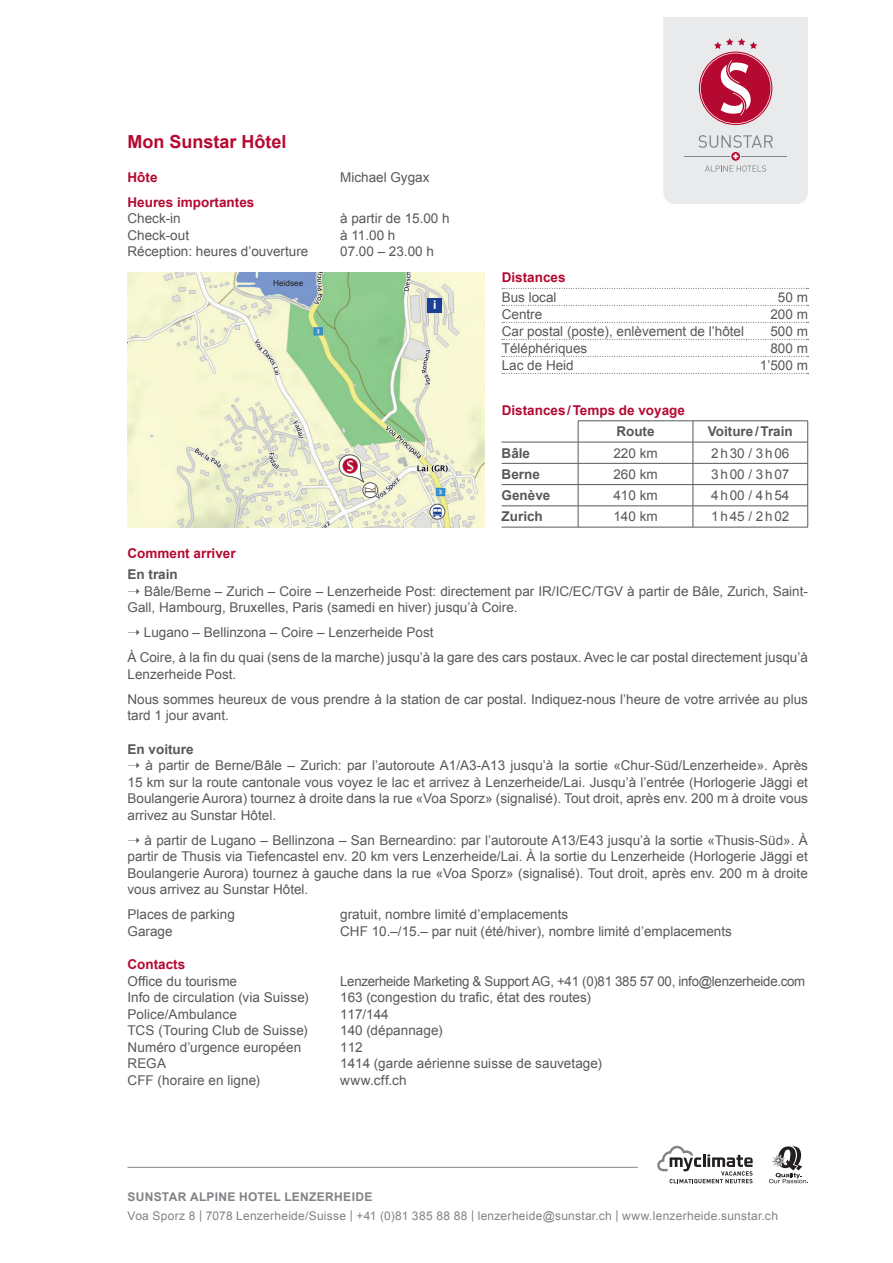
<style>
.page{position:relative;width:893px;height:1263px;background:#fff}
.page>*{position:absolute;margin:0;border:0;box-sizing:border-box;transform-origin:0 0}
.t1{font:700 18px "Arial";color:#b60931}
.t2{font:13.5px/16.5px "Arial";color:#57585a}
.t3{font:700 13.5px "Arial";color:#b60931}
.t4{font:13.5px "Arial";letter-spacing:-.02em;color:#57585a}
.t5{font:700 13.5px "Arial";color:#57585a}
.t6{font:13.5px "Arial";letter-spacing:.125em;color:#57585a}
.t7{font:13.05px "Hotel";color:#54442c}
.t8{font:12px "Arial";letter-spacing:.02em;color:#808285}
.t9{font:700 12px "Arial";letter-spacing:.025em;color:#808285}
.t10{font:700 12px "Arial";color:#fff}
.t11{font:8.25px "Arial";color:#231f20}
</style>
<div class="page">
<svg style="left:657px;top:1146px;width:96px;height:37px"></svg>
<hr style="left:128px;top:1167px;width:510px;height:1px;background:#808285">
<svg style="left:663px;top:17px;width:145px;height:187px;background:#e1ccd2"></svg>
<svg style="left:769px;top:1146px;width:39px;height:37px"></svg>
<svg style="left:502px;top:288px;width:306px;height:1px"></svg>
<svg style="left:502px;top:305px;width:306px;height:1px"></svg>
<svg style="left:502px;top:322px;width:306px;height:1px"></svg>
<svg style="left:502px;top:339px;width:306px;height:1px"></svg>
<svg style="left:502px;top:356px;width:306px;height:1px"></svg>
<svg style="left:502px;top:373px;width:306px;height:1px"></svg>
<hr style="left:578px;top:421px;width:115px;height:1px;background:#57585a">
<hr style="left:693px;top:421px;width:115px;height:1px;background:#57585a">
<hr style="left:693px;top:442px;width:115px;height:1px;background:#57585a">
<hr style="left:578px;top:463px;width:115px;height:1px;background:#57585a">
<hr style="left:693px;top:463px;width:115px;height:1px;background:#57585a">
<hr style="left:578px;top:484px;width:115px;height:1px;background:#57585a">
<hr style="left:693px;top:484px;width:115px;height:1px;background:#57585a">
<hr style="left:578px;top:506px;width:115px;height:1px;background:#57585a">
<hr style="left:693px;top:506px;width:115px;height:1px;background:#57585a">
<svg style="left:693px;top:421px;width:1px;height:106px"></svg>
<svg style="left:807px;top:421px;width:1px;height:106px"></svg>
<hr style="left:578px;top:527px;width:115px;height:1px;background:#57585a">
<hr style="left:693px;top:527px;width:115px;height:1px;background:#57585a">
<hr style="left:502px;top:463px;width:76px;height:1px;background:#57585a">
<hr style="left:502px;top:484px;width:76px;height:1px;background:#57585a">
<hr style="left:502px;top:506px;width:76px;height:1px;background:#57585a">
<svg style="left:578px;top:421px;width:1px;height:106px"></svg>
<hr style="left:502px;top:527px;width:76px;height:1px;background:#57585a">
<hr style="left:502px;top:442px;width:76px;height:1px;background:#57585a">
<hr style="left:578px;top:442px;width:115px;height:1px;background:#57585a">
<img style="left:128px;top:272px;width:357px;height:255px">
<div style="left:363px;top:483px;width:15px;height:15px;background:#fff;border-radius:50%"></div>
<div style="left:363px;top:482px;width:15px;height:16px;border:1px solid #57585a;border-radius:50%"></div>
<svg style="left:338px;top:427px;width:27px;height:75px;background:#cfceb8"></svg>
<div style="left:427px;top:298px;width:15px;height:15px;background:#1b3f94"></div>
<svg style="left:430px;top:504px;width:15px;height:15px"></svg>
<div style="left:430px;top:504px;width:15px;height:15px;border:1px solid #57585a;border-radius:50%"></div>
<svg style="left:433px;top:507px;width:9px;height:9px"></svg>
<h1 class="t1" style="left:128px;top:130px;width:161px">Mon Sunstar Hôtel</h1>
<p class="t3" style="left:128px;top:168px;width:31px">Hôte</p>
<p class="t2" style="left:340px;top:169px;width:91px">Michael Gygax</p>
<p class="t3" style="left:128px;top:193px;width:128px">Heures importantes</p>
<p class="t2" style="left:128px;top:210px;width:55px">Check-in</p>
<p class="t2" style="left:340px;top:210px;width:111px">à partir de 15.00 h</p>
<p class="t2" style="left:128px;top:227px;width:63px">Check-out</p>
<p class="t2" style="left:340px;top:227px;width:57px">à 11.00 h</p>
<p class="t2" style="left:128px;top:243px;width:182px">Réception: heures dʼouverture</p>
<p class="t2" style="left:340px;top:243px;width:95px">07.00 – 23.00 h</p>
<p class="t11" style="left:273px;top:278px;width:32px">Heidsee</p>
<p class="t10" style="left:433px;top:297px;width:5px">i</p>
<p class="t7" style="left:364px;top:483px;width:13px">a</p>
<p class="t3" style="left:502px;top:268px;width:65px">Distances</p>
<p class="t2" style="left:502px;top:289px;width:56px">Bus local</p>
<p class="t2" style="left:778px;top:289px;width:32px">50 m</p>
<p class="t2" style="left:502px;top:306px;width:42px">Centre</p>
<p class="t2" style="left:770px;top:306px;width:39px">200 m</p>
<p class="t2" style="left:502px;top:323px;width:244px">Car postal (poste), enlèvement de lʼhôtel</p>
<p class="t2" style="left:770px;top:323px;width:39px">500 m</p>
<p class="t2" style="left:502px;top:340px;width:87px">Téléphériques</p>
<p class="t2" style="left:770px;top:340px;width:39px">800 m</p>
<p class="t2" style="left:502px;top:357px;width:74px">Lac de Heid</p>
<p class="t2" style="left:760px;top:357px;width:50px">1ʼ500 m</p>
<p class="t3" style="left:502px;top:401px;width:185px">Distances/ Temps de voyage</p>
<p class="t5" style="left:616px;top:423px;width:40px">Route</p>
<p class="t5" style="left:708px;top:423px;width:86px">Voiture/ Train</p>
<p class="t5" style="left:502px;top:444px;width:30px">Bâle</p>
<p class="t2" style="left:613px;top:445px;width:46px">220 km</p>
<p class="t6" style="left:711px;top:444px;width:80px">2h30 / 3h06</p>
<p class="t5" style="left:502px;top:465px;width:40px">Berne</p>
<p class="t2" style="left:613px;top:466px;width:46px">260 km</p>
<p class="t6" style="left:711px;top:465px;width:80px">3h00 / 3h07</p>
<p class="t5" style="left:502px;top:486px;width:50px">Genève</p>
<p class="t2" style="left:613px;top:487px;width:46px">410 km</p>
<p class="t6" style="left:711px;top:487px;width:80px">4h00 / 4h54</p>
<p class="t5" style="left:502px;top:508px;width:43px">Zurich</p>
<p class="t2" style="left:613px;top:509px;width:46px">140 km</p>
<p class="t6" style="left:711px;top:508px;width:80px">1h45 / 2h02</p>
<p class="t3" style="left:128px;top:545px;width:110px">Comment arriver</p>
<p class="t5" style="left:128px;top:565px;width:52px">En train</p>
<p class="t2" style="left:128px;top:583px;width:682px;text-indent:17px">Bâle/Berne – Zurich – Coire – Lenzerheide Post: directement par IR/IC/EC/TGV à partir de Bâle, Zurich, Saint-<br>Gall, Hambourg, Bruxelles, Paris (samedi en hiver) jusquʼà Coire.</p>
<p class="t2" style="left:128px;top:620px;width:682px;line-height:25px;text-indent:16px">Lugano – Bellinzona – Coire – Lenzerheide Post<br>À Coire, à la fin du quai (sens de la marche) jusquʼà la gare des cars postaux. Avec le car postal directement jusquʼà</p>
<p class="t2" style="left:128px;top:661px;width:682px;line-height:25px">Lenzerheide Post.<br>Nous sommes heureux de vous prendre à la station de car postal. Indiquez-nous lʼheure de votre arrivée au plus</p>
<p class="t2" style="left:128px;top:707px;width:103px">tard 1 jour avant.</p>
<p class="t5" style="left:128px;top:740px;width:68px">En voiture</p>
<p class="t2" style="left:128px;top:757px;width:682px;text-align:justify;text-indent:18px">à partir de Berne/Bâle – Zurich: par lʼautoroute A1/A3-A13 jusquʼà la sortie «Chur-Süd/Lenzerheide». Après 15 km sur la route cantonale vous voyez le lac et arrivez à Lenzerheide/Lai. Jusquʼà lʼentrée (Horlogerie Jäggi et Boulangerie Aurora) tournez à droite dans la rue «Voa Sporz» (signalisé). Tout droit, après env. 200 m à droite vous arrivez au Sunstar Hôtel.</p>
<p class="t2" style="left:128px;top:832px;width:682px;text-align:justify;text-indent:17px">à partir de Lugano – Bellinzona – San Berneardino: par lʼautoroute A13/E43 jusquʼà la sortie «Thusis-Süd». À partir de Thusis via Tiefencastel env. 20 km vers Lenzerheide/Lai. À la sortie du Lenzerheide (Horlogerie Jäggi et Boulangerie Aurora) tournez à gauche dans la rue «Voa Sporz» (signalisé). Tout droit, après env. 200 m à droite vous arrivez au Sunstar Hôtel.</p>
<p class="t2" style="left:128px;top:906px;width:109px">Places de parking</p>
<p class="t2" style="left:340px;top:906px;width:230px">gratuit, nombre limité dʼemplacements</p>
<p class="t2" style="left:128px;top:923px;width:47px">Garage</p>
<p class="t2" style="left:340px;top:923px;width:393px">CHF 10.–/15.– par nuit (été/hiver), nombre limité dʼemplacements</p>
<p class="t3" style="left:128px;top:955px;width:59px">Contacts</p>
<p class="t2" style="left:128px;top:973px;width:111px">Office du tourisme</p>
<p class="t4" style="left:340px;top:972px;width:467px">Lenzerheide Marketing &amp; Support AG, +41 (0)81 385 57 00, info@lenzerheide.com</p>
<p class="t2" style="left:128px;top:989px;width:183px">Info de circulation (via Suisse)</p>
<p class="t2" style="left:340px;top:989px;width:252px">163 (congestion du trafic, état des routes)</p>
<p class="t2" style="left:128px;top:1006px;width:111px">Police/Ambulance</p>
<p class="t2" style="left:340px;top:1006px;width:50px">117/144</p>
<p class="t2" style="left:128px;top:1022px;width:182px">TCS (Touring Club de Suisse)</p>
<p class="t2" style="left:340px;top:1022px;width:104px">140 (dépannage)</p>
<p class="t2" style="left:128px;top:1039px;width:175px">Numéro dʼurgence européen</p>
<p class="t2" style="left:340px;top:1039px;width:24px">112</p>
<p class="t2" style="left:128px;top:1055px;width:40px">REGA</p>
<p class="t2" style="left:340px;top:1055px;width:263px">1414 (garde aérienne suisse de sauvetage)</p>
<p class="t2" style="left:128px;top:1072px;width:134px">CFF (horaire en ligne)</p>
<p class="t2" style="left:340px;top:1072px;width:68px">www.cff.ch</p>
<p class="t9" style="left:128px;top:1189px;width:216px">Sunstar ALPINE Hotel lenzerheide</p>
<p class="t8" style="left:128px;top:1208px;width:652px">Voa Sporz 8 | 7078 Lenzerheide/Suisse | +41 (0)81 385 88 88 | lenzerheide@sunstar.ch | www.lenzerheide.sunstar.ch</p>
</div>
